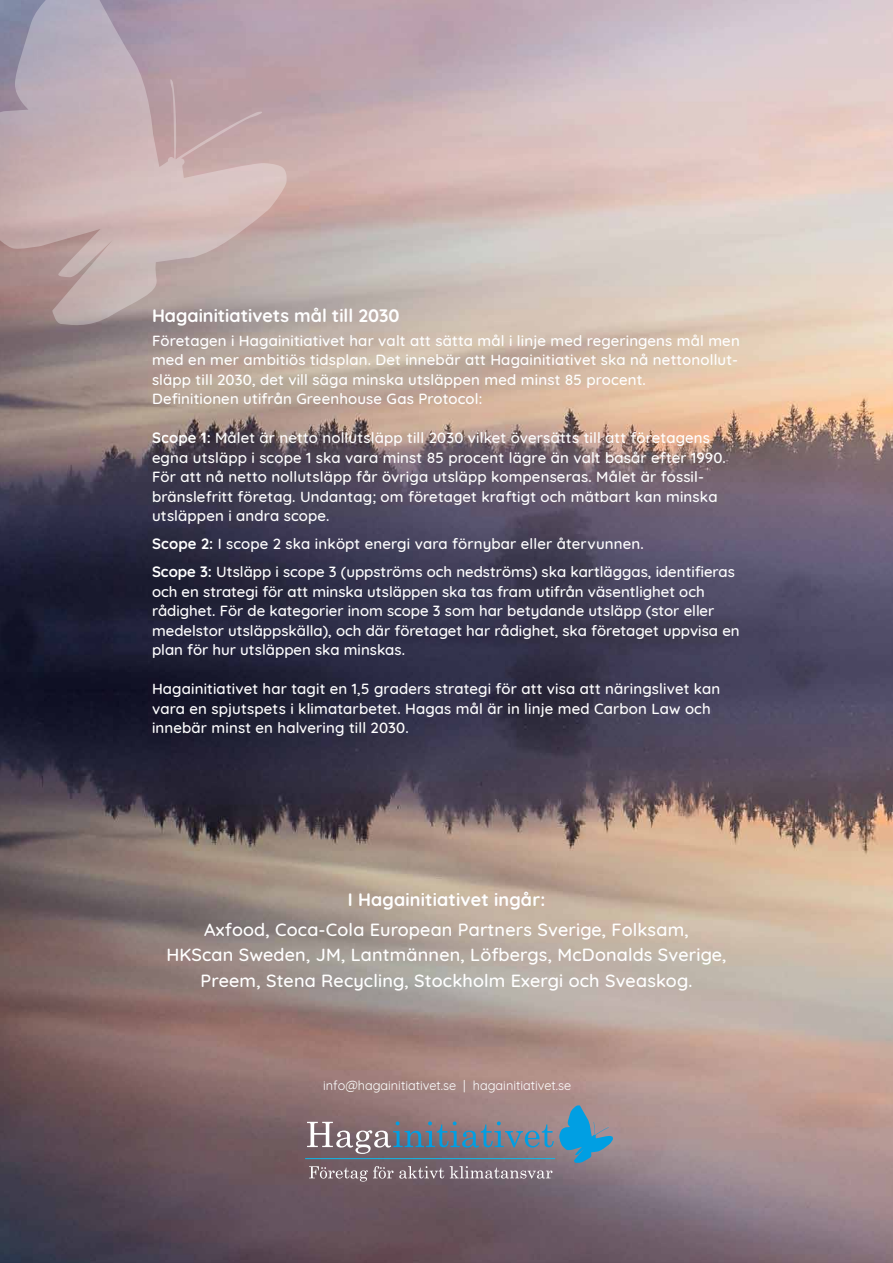
<style>
.page{position:relative;width:893px;height:1263px;background:#fff}
.page>*{position:absolute;margin:0;border:0;box-sizing:border-box;transform-origin:0 0}
.t1{font:500 18px/25.5px "Quicksand";letter-spacing:.01em;color:#fff;text-align:center}
.t2{font:700 18px "Quicksand";color:#fff}
.t3{font:500 15px/19.5px "Quicksand";letter-spacing:.01em;color:#fff}
.t4{font:12.75px "Quicksand";color:#fff}
.s1{font-weight:700}
</style>
<div class="page">
<img style="left:0;top:0;width:893px;height:1263px">
<svg style="left:307px;top:1105px;width:306px;height:76px"></svg>
<hr style="left:305px;top:1158px;width:250px;height:1px;background:#0bbbef">
<svg style="left:0;top:0;width:287px;height:327px"></svg>
<p class="t2" style="left:152px;top:301px;width:249px">Hagainitiativets mål till 2030</p>
<p class="t3" style="left:152px;top:329px;width:589px">Företagen i Hagainitiativet har valt att sätta mål i linje med regeringens mål men med en mer ambitiös tidsplan. Det innebär att Hagainitiativet ska nå nettonollut&shy;släpp till 2030, det vill säga minska utsläppen med minst 85 procent.<br>Definitionen utifrån Greenhouse Gas Protocol:</p>
<p class="t3" style="left:152px;top:427px;width:575px"><span class="s1">Scope 1:</span> Målet är netto nollutsläpp till 2030 vilket översätts till att företagens egna utsläpp i scope 1 ska vara minst 85 procent lägre än valt basår efter 1990.<br>För att nå netto nollutsläpp får övriga utsläpp kompenseras. Målet är fossil&shy;bränslefritt företag. Undantag; om företaget kraftigt och mätbart kan minska utsläppen i andra scope.</p>
<p class="t3" style="left:152px;top:529px;width:584px;line-height:28px"><span class="s1">Scope 2:</span> I scope 2 ska inköpt energi vara förnybar eller återvunnen.<br><span class="s1">Scope 3:</span> Utsläpp i scope 3 (uppströms och nedströms) ska kartläggas, identifieras</p>
<p class="t3" style="left:152px;top:580px;width:589px">och en strategi för att minska utsläppen ska tas fram utifrån väsentlighet och rådighet. För de kategorier inom scope 3 som har betydande utsläpp (stor eller medelstor utsläppskälla), och där företaget har rådighet, ska företaget uppvisa en plan för hur utsläppen ska minskas.</p>
<p class="t3" style="left:152px;top:678px;width:570px">Hagainitiativet har tagit en 1,5 graders strategi för att visa att näringslivet kan vara en spjutspets i klimatarbetet. Hagas mål är in linje med Carbon Law och innebär minst en halvering till 2030.</p>
<p class="t2" style="left:348px;top:885px;width:199px">I Hagainitiativet ingår:</p>
<p class="t1" style="left:166px;top:915px;width:562px">Axfood, Coca-Cola European Partners Sverige, Folksam,<br>HKScan Sweden, JM, Lantmännen, Löfbergs, McDonalds Sverige,<br>Preem, Stena Recycling, Stockholm Exergi och Sveaskog.</p>
<p class="t4" style="left:323px;top:1075px;width:250px">info@hagainitiativet.se | hagainitiativet.se</p>
</div>
